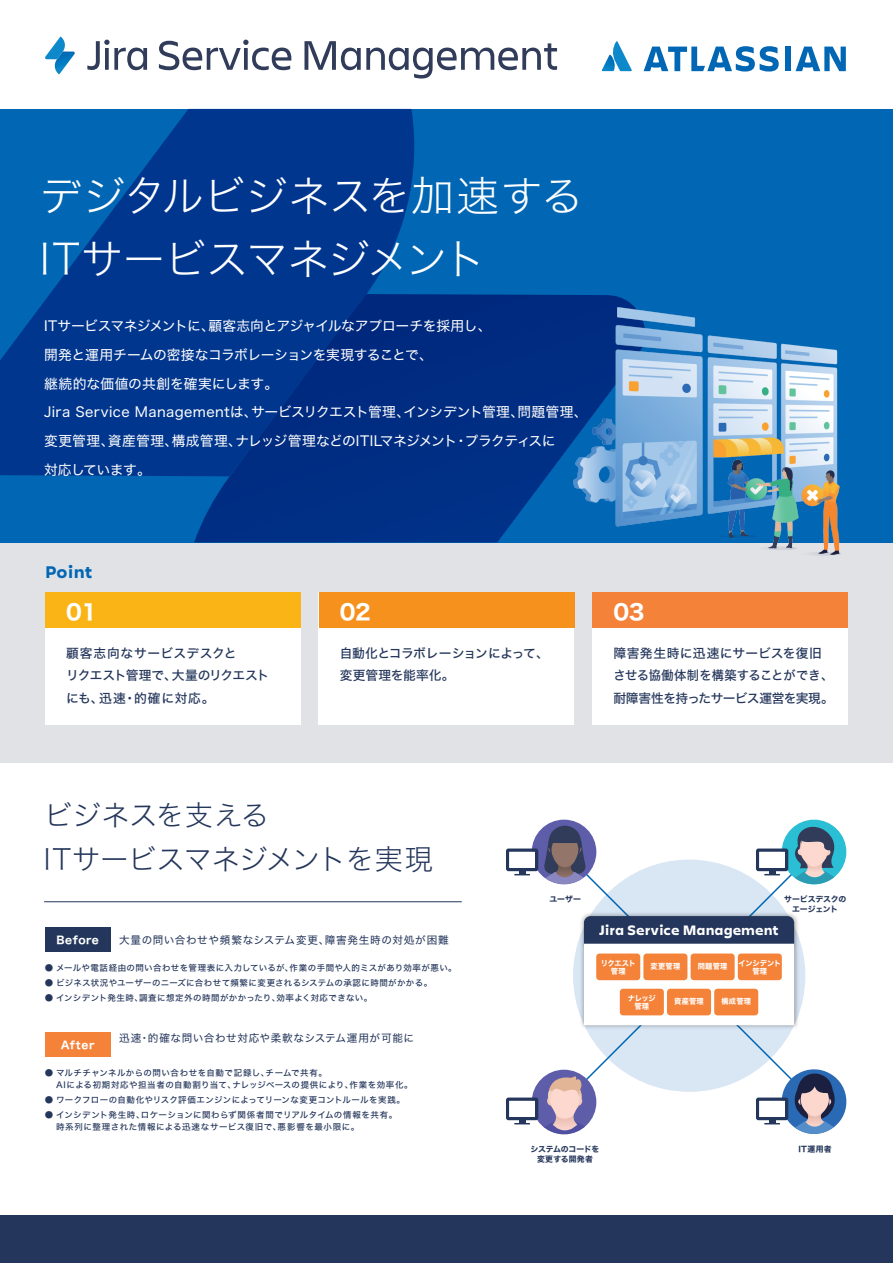
<style>
.page{position:relative;width:893px;height:1263px;background:#fff}
.page>*{position:absolute;margin:0;border:0;box-sizing:border-box;transform-origin:0 0}
.t1{font:42.45px/63.2px "Hira Kaku Std W2";letter-spacing:-.02em;color:#fff}
.t2{font:28.65px/43.7px "Hira Kaku Std W2";letter-spacing:-.02em;color:#24365b}
.t3{font:21.15px "Hira Kaku Std W7";color:#fff}
.t4{font:700 17.85px "Charlie Text";letter-spacing:.02em;color:#0166b3}
.t5{font:700 14.4px "Charlie Text";color:#fff}
.t6{font:13.8px/28.7px "Hira Kaku Std W4";letter-spacing:-.015em;color:#fff}
.t7{font:12.75px/22.2px "Hira Kaku Std W5";color:#24365b}
.t8{font:12.75px/22.2px "Hira Kaku Std W5";letter-spacing:-.02em;color:#24365b}
.t9{font:10.65px "Hira Kaku Std W4";letter-spacing:.06em;color:#24365b}
.t10{font:10.65px "Hira Kaku Std W7";letter-spacing:.045em;color:#fff}
.t11{font:8.55px/12px "Hira Kaku Std W5";letter-spacing:.05em;color:#24365b}
.t12{font:8.55px "Hira Kaku Std W5";letter-spacing:.03em;color:#24365b}
.t13{font:7.95px/10.5px "Hira Kaku Std W7";letter-spacing:-.01em;color:#24365b;text-align:center}
.t14{font:7.5px/8.6px "Hira Kaku Std W7";letter-spacing:.025em;color:#fff;text-align:center}
.t15{font:7.5px/8.6px "Hira Kaku Std W7";letter-spacing:-.01em;color:#fff;text-align:center}
</style>
<div class="page">
<div style="left:0;top:542px;width:893px;height:221px;background:#e0e2e6"></div>
<svg style="left:0;top:109px;width:893px;height:433px;background:#0056a5"></svg>
<svg style="left:0;top:109px;width:448px;height:367px;background:#003d93"></svg>
<img style="left:602px;top:55px;width:10px;height:16px">
<svg style="left:612px;top:41px;width:20px;height:30px"></svg>
<div style="left:785px;top:47px;width:6px;height:24px;background:#0166b3"></div>
<svg style="left:644px;top:46px;width:135px;height:26px"></svg>
<svg style="left:795px;top:47px;width:51px;height:24px"></svg>
<svg style="left:87px;top:40px;width:60px;height:30px"></svg>
<svg style="left:159px;top:40px;width:132px;height:30px"></svg>
<svg style="left:304px;top:41px;width:253px;height:38px"></svg>
<img style="left:53px;top:51px;width:22px;height:23px">
<svg style="left:45px;top:36px;width:21px;height:23px"></svg>
<div style="left:592px;top:593px;width:256px;height:132px;background:#fff"></div>
<div style="left:592px;top:593px;width:256px;height:35px;background:#f48238"></div>
<div style="left:45px;top:593px;width:256px;height:132px;background:#fff"></div>
<div style="left:45px;top:593px;width:256px;height:35px;background:#fbb416"></div>
<div style="left:319px;top:593px;width:255px;height:132px;background:#fff"></div>
<div style="left:319px;top:593px;width:255px;height:35px;background:#f6911e"></div>
<div style="left:0;top:1215px;width:893px;height:48px;background:#24365b"></div>
<div style="left:45px;top:927px;width:65px;height:25px;background:#24365b"></div>
<div style="left:45px;top:1032px;width:65px;height:25px;background:#f48238"></div>
<hr style="left:44px;top:901px;width:418px;height:1px;background:#24365b">
<svg style="left:562px;top:850px;width:244px;height:254px"></svg>
<img style="left:573px;top:307px;width:268px;height:249px">
<div style="left:782px;top:820px;width:64px;height:64px;background:#2abfd4;border-radius:50%"></div>
<svg style="left:795px;top:827px;width:40px;height:60px"></svg>
<div style="left:532px;top:1070px;width:64px;height:64px;background:#5d5da9;border-radius:50%"></div>
<svg style="left:544px;top:1076px;width:41px;height:58px"></svg>
<svg style="left:506px;top:1097px;width:32px;height:27px"></svg>
<svg style="left:756px;top:1068px;width:90px;height:66px"></svg>
<div style="left:532px;top:820px;width:64px;height:64px;background:#5d5da9;border-radius:50%"></div>
<svg style="left:544px;top:826px;width:42px;height:58px"></svg>
<svg style="left:506px;top:848px;width:32px;height:27px"></svg>
<img style="left:577px;top:909px;width:224px;height:123px">
<div style="left:584px;top:916px;width:210px;height:37px;background:#24365b;border-radius:7px"></div>
<div style="left:584px;top:944px;width:210px;height:81px;background:#fff"></div>
<div style="left:596px;top:953px;width:44px;height:27px;background:#f48238;border-radius:3px"></div>
<div style="left:620px;top:989px;width:44px;height:26px;background:#f48238;border-radius:3px"></div>
<div style="left:643px;top:953px;width:44px;height:27px;background:#f48238;border-radius:3px"></div>
<div style="left:667px;top:989px;width:44px;height:26px;background:#f48238;border-radius:3px"></div>
<div style="left:691px;top:953px;width:44px;height:27px;background:#f48238;border-radius:3px"></div>
<div style="left:714px;top:989px;width:44px;height:26px;background:#f48238;border-radius:3px"></div>
<div style="left:738px;top:953px;width:44px;height:27px;background:#f48238;border-radius:3px"></div>
<svg style="left:756px;top:848px;width:32px;height:27px"></svg>
<h1 class="t1" style="left:40px;top:164px;width:545px">デジタルビジネスを加速する<br>ITサービスマネジメント</h1>
<h3 class="t6" style="left:44px;top:312px;width:545px">ITサービスマネジメントに、顧客志向とアジャイルなアプローチを採用し、<br>開発と運用チームの密接なコラボレーションを実現することで、<br>継続的な価値の共創を確実にします。<br>Jira Service Managementは、サービスリクエスト管理、インシデント管理、問題管理、変更管理、資産管理、構成管理、ナレッジ管理などのITILマネジメント・プラクティスに<br>対応しています。</h3>
<h3 class="t4" style="left:45px;top:559px;width:49px">Point</h3>
<h3 class="t3" style="left:66px;top:596px;width:35px">0１</h3>
<h3 class="t7" style="left:66px;top:642px;width:205px">顧客志向なサービスデスクと<br>リクエスト管理で、大量のリクエストにも、迅速・的確に対応。</h3>
<h3 class="t8" style="left:340px;top:642px;width:211px">自動化とコラボレーションによって、変更管理を能率化。</h3>
<h3 class="t3" style="left:340px;top:596px;width:33px">02</h3>
<h3 class="t3" style="left:613px;top:596px;width:33px">03</h3>
<h3 class="t7" style="left:613px;top:642px;width:222px">障害発生時に迅速にサービスを復旧させる協働体制を構築することができ、耐障害性を持ったサービス運営を実現。</h3>
<h2 class="t2" style="left:44px;top:792px;width:391px">ビジネスを支える<br>ITサービスマネジメントを実現</h2>
<p class="t10" style="left:56px;top:931px;width:44px">Before</p>
<p class="t9" style="left:119px;top:932px;width:331px">大量の問い合わせや頻繁なシステム変更、障害発生時の対処が困難</p>
<p class="t11" style="left:45px;top:962px;width:414px">● メールや電話経由の問い合わせを管理表に入力しているが、作業の手間や人的ミスがあり効率が悪い。</p>
<p class="t12" style="left:45px;top:976px;width:389px">● ビジネス状況やユーザーのニーズに合わせて頻繁に変更されるシステムの承認に時間がかかる。</p>
<p class="t11" style="left:45px;top:992px;width:329px">● インシデント発生時、調査に想定外の時間がかかったり、効率よく対応できない。</p>
<p class="t10" style="left:61px;top:1036px;width:35px">After</p>
<p class="t9" style="left:119px;top:1030px;width:297px">迅速・的確な問い合わせ対応や柔軟なシステム運用が可能に</p>
<p class="t11" style="left:56px;top:1067px;width:358px;text-indent:-11px">● マルチチャンネルからの問い合わせを自動で記録し、チームで共有。<br>AIによる初期対応や担当者の自動割り当て、ナレッジベースの提供により、作業を効率化。</p>
<p class="t11" style="left:45px;top:1094px;width:362px">● ワークフローの自動化やリスク評価エンジンによってリーンな変更コントルールを実践。</p>
<p class="t11" style="left:56px;top:1109px;width:343px;text-indent:-11px">● インシデント発生時、ロケーションに関わらず関係者間でリアルタイムの情報を共有。時系列に整理された情報による迅速なサービス復旧で、悪影響を最小限に。</p>
<p class="t13" style="left:549px;top:894px;width:33px">ユーザー</p>
<p class="t13" style="left:784px;top:894px;width:64px">サービスデスクのエージェント</p>
<h3 class="t5" style="left:599px;top:920px;width:181px">Jira Service Management</h3>
<p class="t14" style="left:601px;top:959px;width:37px">リクエスト管理</p>
<p class="t14" style="left:628px;top:994px;width:29px">ナレッジ管理</p>
<p class="t15" style="left:738px;top:959px;width:44px">インシデント管理</p>
<p class="t14" style="left:651px;top:962px;width:31px">変更管理</p>
<p class="t14" style="left:674px;top:997px;width:31px">資産管理</p>
<p class="t14" style="left:698px;top:962px;width:31px">問題管理</p>
<p class="t14" style="left:721px;top:997px;width:31px">構成管理</p>
<p class="t13" style="left:531px;top:1144px;width:70px">システムのコードを変更する開発者</p>
<p class="t13" style="left:798px;top:1144px;width:35px">IT運用者</p>
</div>
